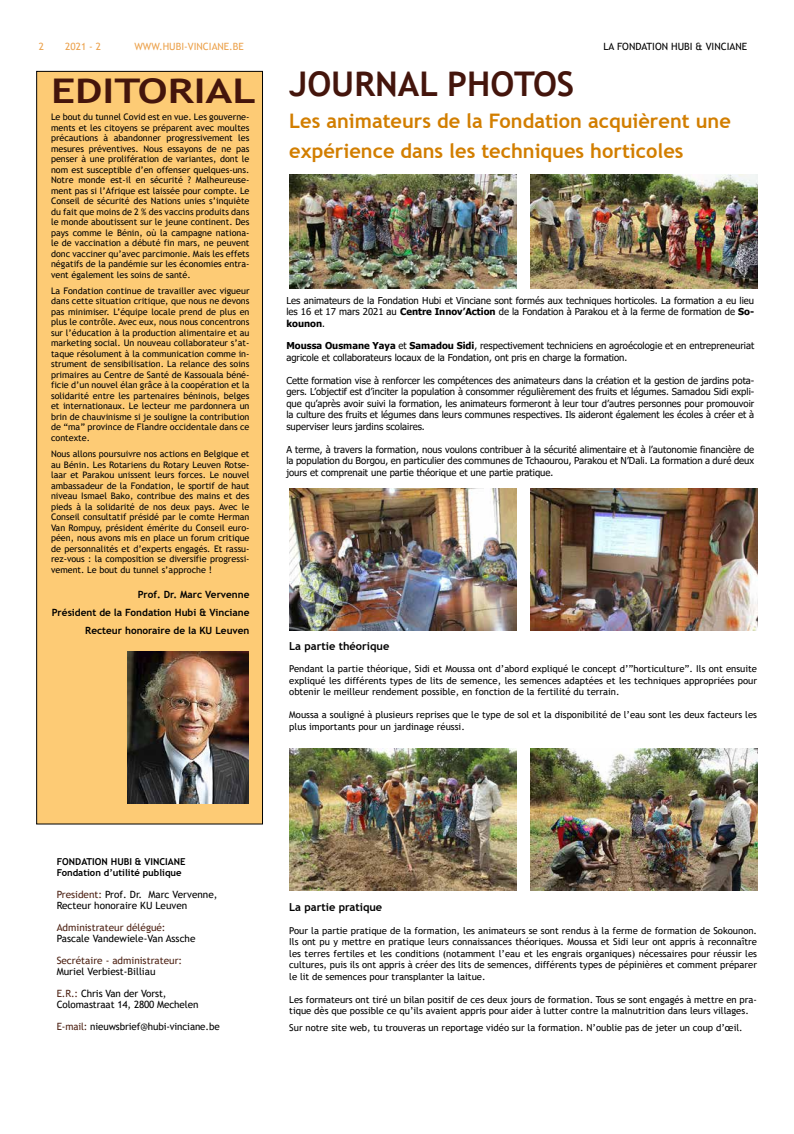
<style>
.page{position:relative;width:794px;height:1134px;background:#fff}
.page>*{position:absolute;margin:0;border:0;box-sizing:border-box;transform-origin:0 0}
.t1{font:700 34px "Trebuchet MS";color:#44150c}
.t2{font:700 34px "Trebuchet MS";color:#44150c;scale:1.25 1}
.t3{font:700 20px/30px "Trebuchet MS";color:#d27e00}
.t4{font:700 11px "Trebuchet MS";color:#000}
.t5{font:10px/11px "Trebuchet MS";color:#000}
.t6{font:700 10px/17.7px "Trebuchet MS";color:#000;text-align:right}
.t7{font:10px "Trebuchet MS";color:#4d2113}
.t8{font:10px "Trebuchet MS";color:#eca24c}
.t9{font:9.5px/11.5px "Trebuchet MS";color:#000;text-align:justify}
.t10{font:9.5px/11.5px "Tahoma";color:#000;text-align:justify}
.t11{font:700 9.5px/11px "Trebuchet MS";color:#000}
.t12{font:9px/10.5px "Trebuchet MS";color:#000;text-align:justify}
.s1{font-weight:700}
.s2{color:#4d2113}
</style>
<div class="page">
<div style="left:37px;top:71px;width:225px;height:753px;background:#fdcb75"></div>
<div style="left:36px;top:71px;width:227px;height:753px;border:1px solid #000"></div>
<img style="left:128px;top:652px;width:121px;height:152px">
<img style="left:289px;top:175px;width:227px;height:113px">
<img style="left:530px;top:175px;width:227px;height:113px">
<img style="left:289px;top:488px;width:227px;height:142px">
<img style="left:530px;top:488px;width:227px;height:142px">
<img style="left:530px;top:749px;width:227px;height:142px">
<img style="left:289px;top:749px;width:227px;height:142px">
<p class="t8" style="left:39px;top:40px;width:7px">2</p>
<p class="t8" style="left:65px;top:40px;width:37px">2021 - 2</p>
<p class="t8" style="left:134px;top:40px;width:111px">WWW.HUBI-VINCIANE.BE</p>
<p class="t5" style="left:603px;top:41px;width:145px">LA FONDATION HUBI &amp; VINCIANE</p>
<h1 class="t2" style="left:51px;top:69px;width:165px">EDITORIAL</h1>
<p class="t12" style="left:51px;top:112px;width:200px">Le bout du tunnel Covid est en vue. Les gouverne&shy;ments et les citoyens se préparent avec moultes précautions à abandonner progressivement les mesures préventives. Nous essayons de ne pas penser à une prolifération de variantes, dont le nom est susceptible d’en offenser quelques-uns.<br>Notre monde est-il en sécurité ? Malheureuse&shy;ment pas si l’Afrique est laissée pour compte. Le Conseil de sécurité des Nations unies s’inquiète du fait que moins de 2 % des vaccins produits dans le monde aboutissent sur le jeune continent. Des pays comme le Bénin, où la campagne nationa&shy;le de vaccination a débuté fin mars, ne peuvent donc vacciner qu’avec parcimonie. Mais les effets négatifs de la pandémie sur les économies entra&shy;vent également les soins de santé.</p>
<p class="t12" style="left:51px;top:285px;width:200px">La Fondation continue de travailler avec vigueur dans cette situation critique, que nous ne devons pas minimiser. L’équipe locale prend de plus en plus le contrôle. Avec eux, nous nous concentrons sur l’éducation à la production alimentaire et au marketing social. Un nouveau collaborateur s’at&shy;taque résolument à la communication comme in&shy;strument de sensibilisation. La relance des soins primaires au Centre de Santé de Kassouala béné&shy;ficie d’un nouvel élan grâce à la coopération et la solidarité entre les partenaires béninois, belges et internationaux. Le lecteur me pardonnera un brin de chauvinisme si je souligne la contribution de “ma” province de Flandre occidentale dans ce contexte.</p>
<p class="t12" style="left:51px;top:448px;width:200px">Nous allons poursuivre nos actions en Belgique et au Bénin. Les Rotariens du Rotary Leuven Rotse&shy;laar et Parakou unissent leurs forces. Le nouvel ambassadeur de la Fondation, le sportif de haut niveau Ismael Bako, contribue des mains et des pieds à la solidarité de nos deux pays. Avec le Conseil consultatif présidé par le comte Herman Van Rompuy, président émérite du Conseil euro&shy;péen, nous avons mis en place un forum critique de personnalités et d’experts engagés. Et rassu&shy;rez-vous : la composition se diversifie progressi&shy;vement. Le bout du tunnel s’approche !</p>
<p class="t6" style="left:52px;top:586px;width:199px">Prof. Dr. Marc Vervenne<br>Président de la Fondation Hubi &amp; Vinciane<br>Recteur honoraire de la KU Leuven</p>
<h1 class="t1" style="left:289px;top:63px;width:286px">JOURNAL PHOTOS</h1>
<h2 class="t3" style="left:289px;top:106px;width:443px">Les animateurs de la Fondation acquièrent une expérience dans les techniques horticoles</h2>
<p class="t10" style="left:286px;top:295px;width:469px">Les animateurs de la Fondation Hubi et Vinciane sont formés aux techniques horticoles. La formation a eu lieu les 16 et 17 mars 2021 au <span class="s1">Centre Innov’Action</span> de la Fondation à Parakou et à la ferme de formation de <span class="s1">So&shy;kounon</span>.</p>
<p class="t10" style="left:286px;top:341px;width:469px"><span class="s1">Moussa Ousmane Yaya</span> et <span class="s1">Samadou Sidi</span>, respectivement techniciens en agroécologie et en entrepreneuriat agricole et collaborateurs locaux de la Fondation, ont pris en charge la formation.</p>
<p class="t10" style="left:286px;top:375px;width:469px">Cette formation vise à renforcer les compétences des animateurs dans la création et la gestion de jardins pota&shy;gers. L’objectif est d’inciter la population à consommer régulièrement des fruits et légumes. Samadou Sidi expli&shy;que qu’après avoir suivi la formation, les animateurs formeront à leur tour d’autres personnes pour promouvoir la culture des fruits et légumes dans leurs communes respectives. Ils aideront également les écoles à créer et à superviser leurs jardins scolaires.</p>
<p class="t10" style="left:286px;top:444px;width:469px">A terme, à travers la formation, nous voulons contribuer à la sécurité alimentaire et à l’autonomie financière de la population du Borgou, en particulier des communes de Tchaourou, Parakou et N’Dali. La formation a duré deux jours et comprenait une partie théorique et une partie pratique.</p>
<p class="t4" style="left:289px;top:639px;width:102px">La partie théorique</p>
<p class="t9" style="left:289px;top:663px;width:469px">Pendant la partie théorique, Sidi et Moussa ont d’abord expliqué le concept d’”horticulture”. Ils ont ensuite expliqué les différents types de lits de semence, les semences adaptées et les techniques appropriées pour obtenir le meilleur rendement possible, en fonction de la fertilité du terrain.</p>
<p class="t9" style="left:289px;top:709px;width:469px">Moussa a souligné à plusieurs reprises que le type de sol et la disponibilité de l’eau sont les deux facteurs les plus importants pour un jardinage réussi.</p>
<p class="t11" style="left:57px;top:856px;width:130px">FONDATION HUBI &amp; VINCIANE<br>Fondation d’utilité publique</p>
<p class="t5" style="left:57px;top:889px;width:162px"><span class="s2">President:</span> Prof. Dr. Marc Vervenne,<br>Recteur honoraire KU Leuven</p>
<p class="t7" style="left:57px;top:921px;width:110px">Administrateur délégué:</p>
<p class="t5" style="left:57px;top:933px;width:140px">Pascale Vandewiele-Van Assche</p>
<p class="t7" style="left:57px;top:954px;width:127px">Secrétaire - administrateur:</p>
<p class="t5" style="left:57px;top:966px;width:100px">Muriel Verbiest-Billiau</p>
<p class="t5" style="left:57px;top:988px;width:143px"><span class="s2">E.R.:</span> Chris Van der Vorst,<br>Colomastraat 14, 2800 Mechelen</p>
<p class="t5" style="left:57px;top:1021px;width:164px"><span class="s2">E-mail:</span> nieuwsbrief@hubi-vinciane.be</p>
<p class="t4" style="left:289px;top:900px;width:95px">La partie pratique</p>
<p class="t9" style="left:289px;top:925px;width:469px">Pour la partie pratique de la formation, les animateurs se sont rendus à la ferme de formation de Sokounon.<br>Ils ont pu y mettre en pratique leurs connaissances théoriques. Moussa et Sidi leur ont appris à reconnaître les terres fertiles et les conditions (notamment l’eau et les engrais organiques) nécessaires pour réussir les cultures, puis ils ont appris à créer des lits de semences, différents types de pépinières et comment préparer le lit de semences pour transplanter la laitue.</p>
<p class="t9" style="left:289px;top:993px;width:469px">Les formateurs ont tiré un bilan positif de ces deux jours de formation. Tous se sont engagés à mettre en pra&shy;tique dès que possible ce qu’ils avaient appris pour aider à lutter contre la malnutrition dans leurs villages.</p>
<p class="t9" style="left:289px;top:1022px;width:455px">Sur notre site web, tu trouveras un reportage vidéo sur la formation. N’oublie pas de jeter un coup d’œil.</p>
</div>
